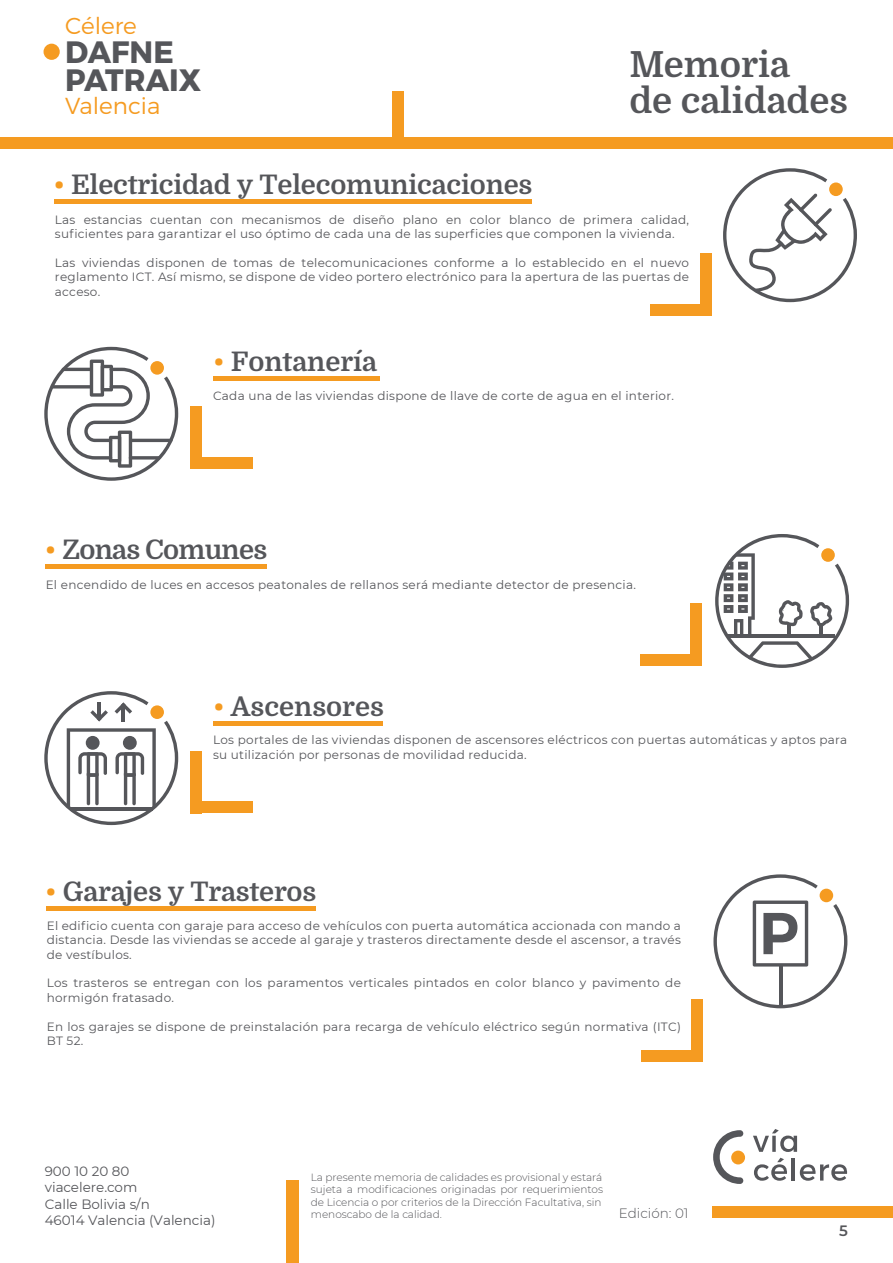
<style>
.page{position:relative;width:893px;height:1263px;background:#fff}
.page>*{position:absolute;margin:0;border:0;box-sizing:border-box;transform-origin:0 0}
.t1{font:700 36px/36px "Domine";color:#55565a}
.t2{font:700 30.9px/28.5px "Montserrat";color:#55565a}
.t3{font:700 27px "Domine";letter-spacing:-.005em;color:#55565a}
.t4{font:700 27px "Domine";letter-spacing:-.025em;color:#55565a}
.t5{font:300 23.1px "Montserrat";color:#f59b21}
.t6{font:600 15px "Montserrat";color:#55565a}
.t7{font:13.5px/16.2px "Montserrat";color:#55565a}
.t8{font:300 13.5px "Montserrat";color:#55565a}
.t9{font:12px/14.4px "Montserrat";letter-spacing:.02em;color:#55565a}
.t10{font:300 10.5px/12.6px "Montserrat";color:#55565a}
.s1{color:#f59b21}
</style>
<div class="page">
<svg style="left:753px;top:1129px;width:44px;height:23px"></svg>
<svg style="left:754px;top:1158px;width:33px;height:23px"></svg>
<hr style="left:792px;top:1158px;width:3px;height:22px;background:#55565a">
<svg style="left:800px;top:1164px;width:47px;height:17px"></svg>
<div style="left:731px;top:1150px;width:14px;height:14px;background:#f59b21;border-radius:50%"></div>
<svg style="left:713px;top:1130px;width:30px;height:54px"></svg>
<div style="left:0;top:137px;width:893px;height:12px;background:#f59b21"></div>
<div style="left:712px;top:1206px;width:181px;height:12px;background:#f59b21"></div>
<div style="left:392px;top:92px;width:12px;height:46px;background:#f59b21"></div>
<div style="left:287px;top:1181px;width:12px;height:82px;background:#f59b21"></div>
<hr style="left:213px;top:377px;width:167px;height:4px;background:#f59b21">
<div style="left:190px;top:407px;width:12px;height:62px;background:#f59b21"></div>
<div style="left:190px;top:457px;width:62px;height:12px;background:#f59b21"></div>
<div style="left:649px;top:304px;width:62px;height:12px;background:#f59b21"></div>
<div style="left:700px;top:254px;width:11px;height:62px;background:#f59b21"></div>
<hr style="left:54px;top:200px;width:478px;height:4px;background:#f59b21">
<svg style="left:723px;top:168px;width:134px;height:134px"></svg>
<div style="left:45px;top:564px;width:221px;height:5px;background:#f59b21"></div>
<div style="left:640px;top:654px;width:62px;height:11px;background:#f59b21"></div>
<div style="left:690px;top:603px;width:12px;height:62px;background:#f59b21"></div>
<svg style="left:44px;top:347px;width:134px;height:134px"></svg>
<hr style="left:213px;top:721px;width:170px;height:4px;background:#f59b21">
<div style="left:190px;top:751px;width:12px;height:62px;background:#f59b21"></div>
<div style="left:190px;top:801px;width:62px;height:12px;background:#f59b21"></div>
<svg style="left:715px;top:534px;width:134px;height:134px"></svg>
<svg style="left:44px;top:691px;width:134px;height:134px"></svg>
<div style="left:44px;top:44px;width:16px;height:16px;background:#f59b21;border-radius:50%"></div>
<div style="left:641px;top:1050px;width:62px;height:11px;background:#f59b21"></div>
<div style="left:692px;top:999px;width:11px;height:62px;background:#f59b21"></div>
<hr style="left:46px;top:906px;width:269px;height:4px;background:#f59b21">
<svg style="left:713px;top:874px;width:135px;height:134px"></svg>
<h3 class="t5" style="left:65px;top:12px;width:73px">Célere</h3>
<h2 class="t2" style="left:65px;top:38px;width:137px">DAFNE<br>PATRAIX</h2>
<h3 class="t5" style="left:65px;top:92px;width:97px">Valencia</h3>
<h1 class="t1" style="left:629px;top:47px;width:220px">Memoria<br>de calidades</h1>
<h3 class="t3" style="left:54px;top:170px;width:480px"><span class="s1">•</span> Electricidad y Telecomunicaciones</h3>
<p class="t9" style="left:55px;top:212px;width:636px">Las estancias cuentan con mecanismos de diseño plano en color blanco de primera calidad, suficientes para garantizar el uso óptimo de cada una de las superficies que componen la vivienda.</p>
<p class="t9" style="left:55px;top:255px;width:636px;text-align:justify">Las viviendas disponen de tomas de telecomunicaciones conforme a lo establecido en el nuevo reglamento ICT. Así mismo, se dispone de video portero electrónico para la apertura de las puertas de acceso.</p>
<h3 class="t3" style="left:213px;top:347px;width:165px"><span class="s1">•</span> Fontanería</h3>
<p class="t9" style="left:213px;top:388px;width:462px">Cada una de las viviendas dispone de llave de corte de agua en el interior.</p>
<h3 class="t4" style="left:45px;top:535px;width:224px"><span class="s1">•</span> Zonas Comunes</h3>
<p class="t9" style="left:46px;top:577px;width:592px">El encendido de luces en accesos peatonales de rellanos será mediante detector de presencia.</p>
<h3 class="t3" style="left:213px;top:691px;width:172px"><span class="s1">•</span> Ascensores</h3>
<p class="t9" style="left:213px;top:732px;width:636px">Los portales de las viviendas disponen de ascensores eléctricos con puertas automáticas y aptos para su utilización por personas de movilidad reducida.</p>
<h3 class="t3" style="left:46px;top:876px;width:272px"><span class="s1">•</span> Garajes y Trasteros</h3>
<p class="t9" style="left:47px;top:918px;width:636px;text-align:justify">El edificio cuenta con garaje para acceso de vehículos con puerta automática accionada con mando a distancia. Desde las viviendas se accede al garaje y trasteros directamente desde el ascensor, a través de vestíbulos.</p>
<p class="t9" style="left:47px;top:975px;width:636px">Los trasteros se entregan con los paramentos verticales pintados en color blanco y pavimento de hormigón fratasado.</p>
<p class="t9" style="left:47px;top:1019px;width:636px">En los garajes se dispone de preinstalación para recarga de vehículo eléctrico según normativa (ITC)<br>BT 52.</p>
<p class="t7" style="left:45px;top:1163px;width:172px">900 10 20 80 viacelere.com<br>Calle Bolivia s/n<br>46014 Valencia (Valencia)</p>
<p class="t10" style="left:311px;top:1170px;width:294px">La presente memoria de calidades es provisional y estará sujeta a modificaciones originadas por requerimientos de Licencia o por criterios de la Dirección Facultativa, sin menoscabo de la calidad.</p>
<p class="t8" style="left:619px;top:1204px;width:71px">Edición: 01</p>
<p class="t6" style="left:839px;top:1220px;width:10px">5</p>
</div>
